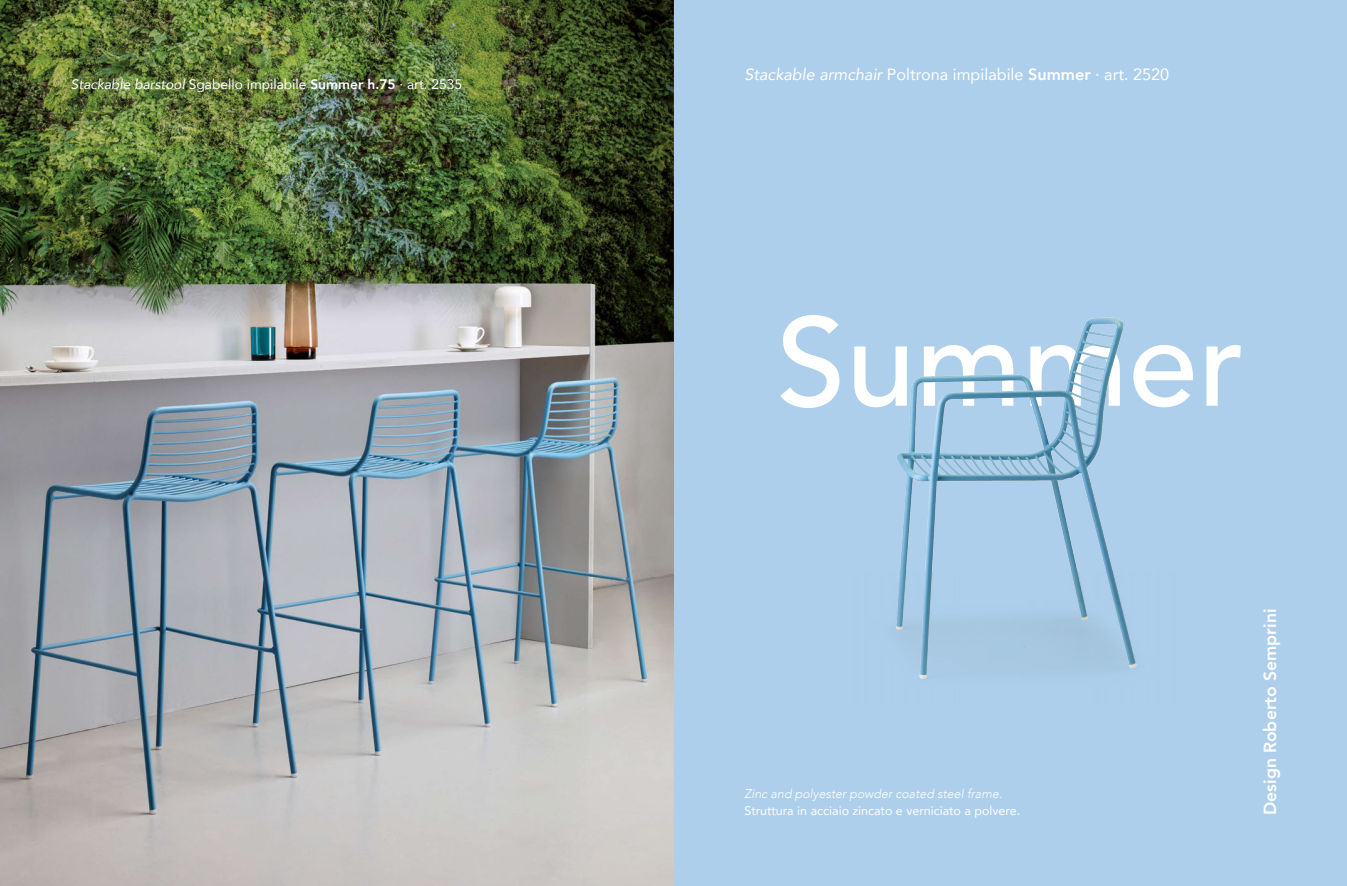
<style>
.page{position:relative;width:1347px;height:886px;background:#fff}
.page>*{position:absolute;margin:0;border:0;box-sizing:border-box;transform-origin:0 0}
.t1{font:500 125px "Avenir";color:#fff}
.t2{font:800 17.5px "Avenir";color:#fff}
.t3{font:16.25px "Avenir";color:#fff}
.t4{font:13.75px "Avenir";color:#fff}
.t5{font:12.5px "Avenir";color:#fff}
.t6{font:italic 300 12.5px "Avenir";color:#fff}
.s1{font-style:italic}
.s2{font-weight:800}
</style>
<div class="page">
<div style="left:673px;top:0;width:673px;height:886px;background:#adcfeb"></div>
<img style="left:0;top:0;width:673px;height:886px">
<img style="left:896px;top:317px;width:241px;height:362px">
<p class="t4" style="left:71px;top:73px;width:393px"><span class="s1">Stackable barstool</span> Sgabello impilabile <span class="s2">Summer h.75</span> ∙ art. 2535</p>
<p class="t3" style="left:744px;top:61px;width:426px"><span class="s1">Stackable armchair</span> Poltrona impilabile <span class="s2">Summer</span> ∙ art. 2520</p>
<h1 class="t1" style="left:776px;top:254px;width:469px">Summer</h1>
<p class="t6" style="left:744px;top:786px;width:259px">Zinc and polyester powder coated steel frame.</p>
<p class="t5" style="left:744px;top:801px;width:277px">Struttura in acciaio zincato e verniciato a polvere.</p>
<p class="t2" style="left:1256px;top:815px;width:208px;rotate:-90deg">Design Roberto Semprini</p>
</div>
